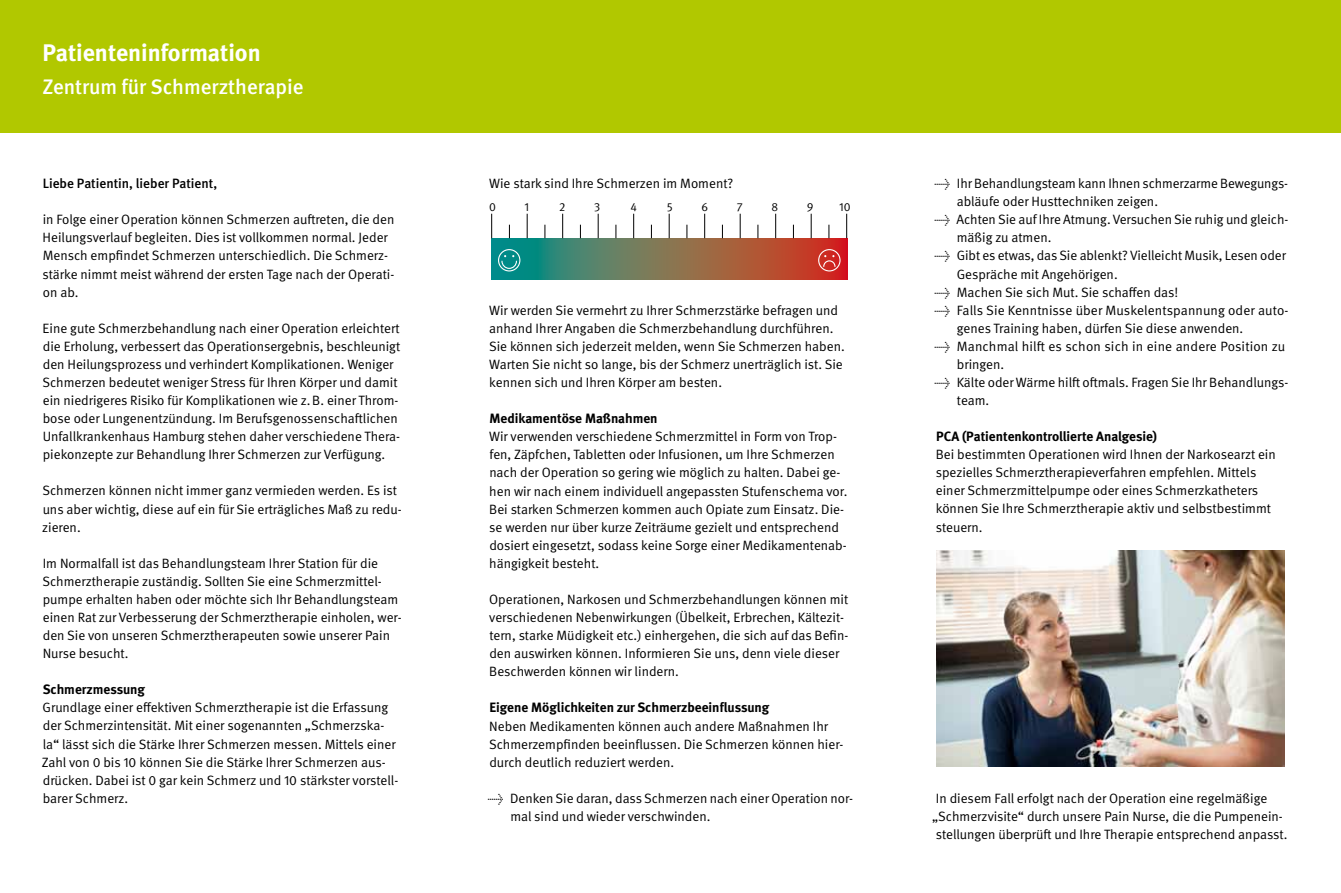
<style>
.page{position:relative;width:1341px;height:893px;background:#fff}
.page>*{position:absolute;margin:0;border:0;box-sizing:border-box;transform-origin:0 0}
.t1{font:700 24px "DGUV Meta";color:#fff}
.t2{font:500 21px "DGUV Meta";color:#fff}
.t3{font:13.5px/18.1px "DGUV Meta";color:#000}
.t4{font:700 13.5px "DGUV Meta";color:#000}
.t5{font:500 13.5px "DGUV Meta";color:#000}
.t6{font:11.85px "DGUV Meta";color:#000}
</style>
<div class="page">
<div style="left:0;top:0;width:1341px;height:133px;background:#b1c800"></div>
<svg style="left:491px;top:238px;width:356px;height:42px;background:#7a6b53"></svg>
<svg style="left:491px;top:214px;width:2px;height:24px"></svg>
<svg style="left:509px;top:225px;width:1px;height:13px"></svg>
<svg style="left:527px;top:214px;width:1px;height:24px"></svg>
<svg style="left:544px;top:225px;width:2px;height:13px"></svg>
<svg style="left:580px;top:225px;width:1px;height:13px"></svg>
<svg style="left:615px;top:225px;width:2px;height:13px"></svg>
<svg style="left:651px;top:225px;width:1px;height:13px"></svg>
<svg style="left:686px;top:225px;width:2px;height:13px"></svg>
<svg style="left:722px;top:225px;width:1px;height:13px"></svg>
<svg style="left:757px;top:225px;width:2px;height:13px"></svg>
<svg style="left:793px;top:225px;width:1px;height:13px"></svg>
<svg style="left:828px;top:225px;width:1px;height:13px"></svg>
<svg style="left:562px;top:214px;width:2px;height:24px"></svg>
<svg style="left:598px;top:214px;width:1px;height:24px"></svg>
<svg style="left:633px;top:214px;width:2px;height:24px"></svg>
<svg style="left:669px;top:214px;width:1px;height:24px"></svg>
<svg style="left:704px;top:214px;width:2px;height:24px"></svg>
<svg style="left:740px;top:214px;width:1px;height:24px"></svg>
<svg style="left:775px;top:214px;width:1px;height:24px"></svg>
<svg style="left:811px;top:214px;width:1px;height:24px"></svg>
<svg style="left:846px;top:214px;width:1px;height:24px"></svg>
<div style="left:498px;top:249px;width:22px;height:22px;border:1px solid #fff;border-radius:50%"></div>
<svg style="left:501px;top:255px;width:16px;height:14px"></svg>
<div style="left:818px;top:249px;width:22px;height:22px;border:1px solid #fff;border-radius:50%"></div>
<svg style="left:822px;top:255px;width:14px;height:13px"></svg>
<img style="left:936px;top:550px;width:349px;height:216px">
<h1 class="t1" style="left:43px;top:38px;width:220px">Patienteninformation</h1>
<h2 class="t2" style="left:43px;top:74px;width:263px">Zentrum für Schmerztherapie</h2>
<p class="t5" style="left:43px;top:176px;width:176px">Liebe Patientin, lieber Patient,</p>
<p class="t3" style="left:43px;top:211px;width:353px">in Folge einer Operation können Schmerzen auftreten, die den Heilungsverlauf begleiten. Dies ist vollkommen normal. Jeder Mensch empfindet Schmerzen unterschiedlich. Die Schmerz&shy;stärke nimmt meist während der ersten Tage nach der Operati&shy;on ab.</p>
<p class="t3" style="left:42px;top:319px;width:359px">Eine gute Schmerzbehandlung nach einer Operation erleichtert die Erholung, verbessert das Operationsergebnis, beschleunigt den Heilungsprozess und verhindert Komplikationen. Weniger Schmerzen bedeutet weniger Stress für Ihren Körper und damit ein niedrigeres Risiko für Komplikationen wie z.B. einer Throm&shy;bose oder Lungenentzündung. Im Berufsgenossenschaftlichen Unfallkrankenhaus Hamburg stehen daher verschiedene Thera&shy;piekonzepte zur Behandlung Ihrer Schmerzen zur Verfügung.</p>
<p class="t3" style="left:42px;top:482px;width:361px">Schmerzen können nicht immer ganz vermieden werden. Es ist uns aber wichtig, diese auf ein für Sie erträgliches Maß zu redu&shy;zieren.</p>
<p class="t3" style="left:42px;top:554px;width:361px">Im Normalfall ist das Behandlungsteam Ihrer Station für die Schmerztherapie zuständig. Sollten Sie eine Schmerzmittel&shy;pumpe erhalten haben oder möchte sich Ihr Behandlungsteam einen Rat zur Verbesserung der Schmerztherapie einholen, wer&shy;den Sie von unseren Schmerztherapeuten sowie unserer Pain Nurse besucht.</p>
<p class="t4" style="left:43px;top:682px;width:104px">Schmerzmessung</p>
<p class="t3" style="left:42px;top:699px;width:358px">Grundlage einer effektiven Schmerztherapie ist die Erfassung der Schmerzintensität. Mit einer sogenannten „Schmerzska&shy;la“ lässt sich die Stärke Ihrer Schmerzen messen. Mittels einer Zahl von 0 bis 10 können Sie die Stärke Ihrer Schmerzen aus&shy;drücken. Dabei ist 0 gar kein Schmerz und 10 stärkster vorstell&shy;barer Schmerz.</p>
<p class="t3" style="left:489px;top:175px;width:246px">Wie stark sind Ihre Schmerzen im Moment?</p>
<p class="t6" style="left:489px;top:200px;width:8px">0</p>
<p class="t6" style="left:524px;top:200px;width:6px">1</p>
<p class="t6" style="left:559px;top:200px;width:8px">2</p>
<p class="t6" style="left:594px;top:200px;width:8px">3</p>
<p class="t6" style="left:630px;top:200px;width:8px">4</p>
<p class="t6" style="left:667px;top:200px;width:7px">5</p>
<p class="t6" style="left:701px;top:200px;width:8px">6</p>
<p class="t6" style="left:737px;top:200px;width:7px">7</p>
<p class="t6" style="left:771px;top:200px;width:8px">8</p>
<p class="t6" style="left:807px;top:200px;width:8px">9</p>
<p class="t6" style="left:839px;top:200px;width:13px">10</p>
<p class="t3" style="left:489px;top:301px;width:357px">Wir werden Sie vermehrt zu Ihrer Schmerzstärke befragen und anhand Ihrer Angaben die Schmerzbehandlung durchführen.<br>Sie können sich jederzeit melden, wenn Sie Schmerzen haben.<br>Warten Sie nicht so lange, bis der Schmerz unerträglich ist. Sie kennen sich und Ihren Körper am besten.</p>
<p class="t4" style="left:489px;top:410px;width:170px">Medikamentöse Maßnahmen</p>
<p class="t3" style="left:489px;top:428px;width:360px">Wir verwenden verschiedene Schmerzmittel in Form von Trop&shy;fen, Zäpfchen, Tabletten oder Infusionen, um Ihre Schmerzen nach der Operation so gering wie möglich zu halten. Dabei ge&shy;hen wir nach einem individuell angepassten Stufenschema vor.<br>Bei starken Schmerzen kommen auch Opiate zum Einsatz. Die&shy;se werden nur über kurze Zeiträume gezielt und entsprechend dosiert eingesetzt, sodass keine Sorge einer Medikamentenab&shy;hängigkeit besteht.</p>
<p class="t3" style="left:489px;top:591px;width:361px">Operationen, Narkosen und Schmerzbehandlungen können mit verschiedenen Nebenwirkungen (Übelkeit, Erbrechen, Kältezit&shy;tern, starke Müdigkeit etc.) einhergehen, die sich auf das Befin&shy;den auswirken können. Informieren Sie uns, denn viele dieser Beschwerden können wir lindern.</p>
<p class="t4" style="left:489px;top:700px;width:281px">Eigene Möglichkeiten zur Schmerzbeeinflussung</p>
<p class="t3" style="left:489px;top:717px;width:356px">Neben Medikamenten können auch andere Maßnahmen Ihr<br>Schmerzempfinden beeinflussen. Die Schmerzen können hier&shy;durch deutlich reduziert werden.</p>
<p class="t3" style="left:510px;top:789px;width:344px;text-indent:-22px">→ Denken Sie daran, dass Schmerzen nach einer Operation nor&shy;mal sind und wieder verschwinden.</p>
<p class="t3" style="left:957px;top:175px;width:333px;text-indent:-22px">→ Ihr Behandlungsteam kann Ihnen schmerzarme Bewegungs&shy;abläufe oder Husttechniken zeigen.</p>
<p class="t3" style="left:957px;top:211px;width:333px;text-indent:-22px">→ Achten Sie auf Ihre Atmung. Versuchen Sie ruhig und gleich&shy;mäßig zu atmen.</p>
<p class="t3" style="left:956px;top:247px;width:331px;text-indent:-22px">→ Gibt es etwas, das Sie ablenkt? Vielleicht Musik, Lesen oder<br>Gespräche mit Angehörigen.</p>
<p class="t3" style="left:934px;top:283px;width:245px">→ Machen Sie sich Mut. Sie schaffen das!</p>
<p class="t3" style="left:957px;top:301px;width:333px;text-indent:-23px">→ Falls Sie Kenntnisse über Muskelentspannung oder auto&shy;genes Training haben, dürfen Sie diese anwenden.</p>
<p class="t3" style="left:957px;top:337px;width:330px;text-indent:-22px">→ Manchmal hilft es schon sich in eine andere Position zu bringen.</p>
<p class="t3" style="left:957px;top:374px;width:333px;text-indent:-22px">→ Kälte oder Wärme hilft oftmals. Fragen Sie Ihr Behandlungs&shy;team.</p>
<p class="t4" style="left:936px;top:428px;width:222px">PCA (Patientenkontrollierte Analgesie)</p>
<p class="t3" style="left:935px;top:446px;width:342px">Bei bestimmten Operationen wird Ihnen der Narkosearzt ein spezielles Schmerztherapieverfahren empfehlen. Mittels einer Schmerzmittelpumpe oder eines Schmerzkatheters können Sie Ihre Schmerztherapie aktiv und selbstbestimmt steuern.</p>
<p class="t3" style="left:932px;top:789px;width:357px">In diesem Fall erfolgt nach der Operation eine regelmäßige „Schmerzvisite“ durch unsere Pain Nurse, die die Pumpenein&shy;stellungen überprüft und Ihre Therapie entsprechend anpasst.</p>
</div>
